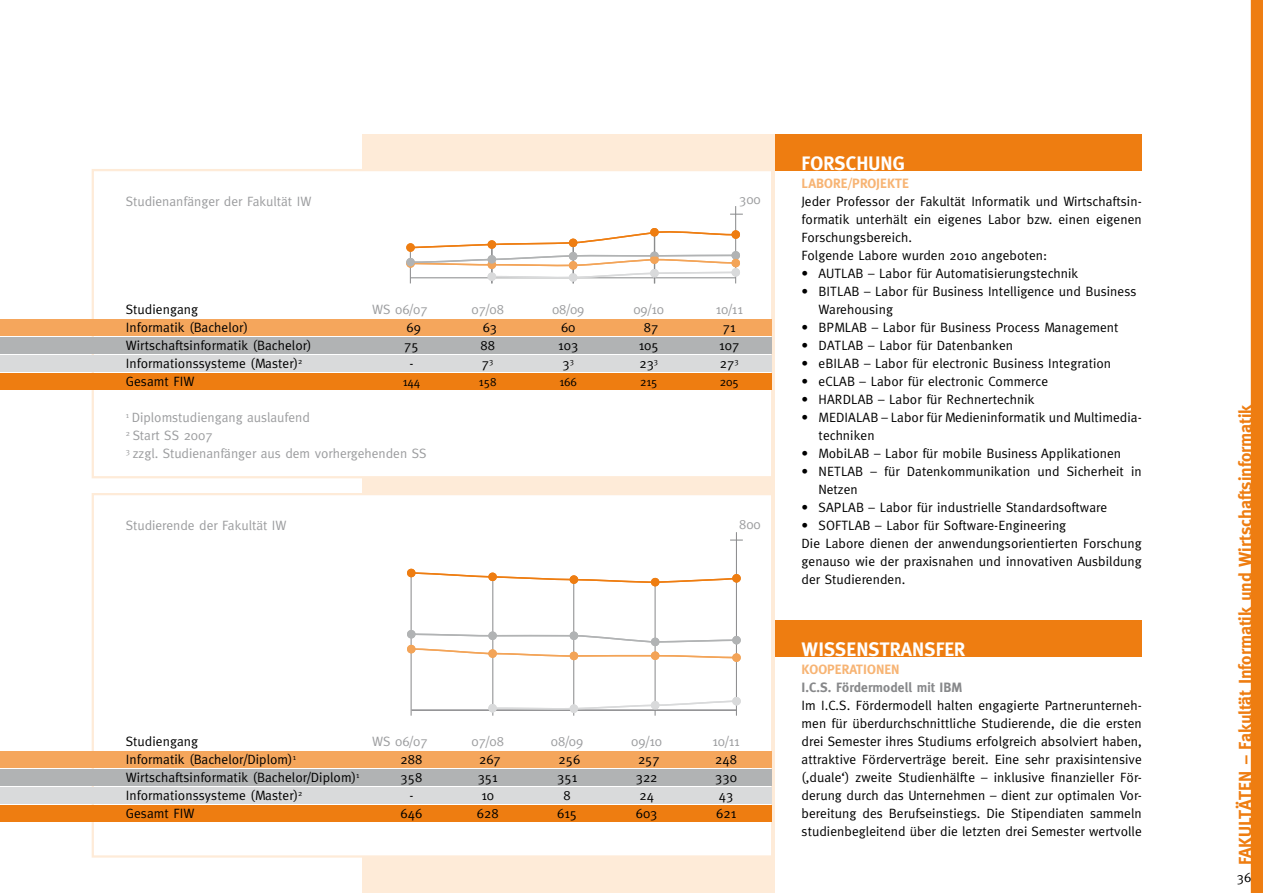
<style>
.page{position:relative;width:1263px;height:893px;background:#fff}
.page>*{position:absolute;margin:0;border:0;box-sizing:border-box;transform-origin:0 0}
.t1{font:700 19.5px "Meta";letter-spacing:.005em;color:#fff}
.t2{font:700 18px "Meta";color:#ee7d11}
.t3{font:13.5px/18px "Meta";letter-spacing:.005em;color:#000}
.t4{font:13.5px/18px "Meta";color:#9c9d9f}
.t5{font:12px "Meta";letter-spacing:-.01em;color:#000}
.s1{color:#000}
.s2{color:#9c9d9f}
.s3{font-weight:700;color:#f7b474}
.s4{font-weight:700;color:#87888a}
</style>
<div class="page">
<div style="left:1251px;top:0;width:12px;height:893px;background:#ee7d11"></div>
<div style="left:759px;top:620px;width:383px;height:36px;background:#ee7d11"></div>
<div style="left:759px;top:134px;width:383px;height:36px;background:#ee7d11"></div>
<div style="left:362px;top:134px;width:412px;height:759px;background:#feebd8"></div>
<div style="left:91px;top:493px;width:681px;height:365px;background:#fff"></div>
<div style="left:0;top:751px;width:771px;height:17px;background:#f5a65c"></div>
<div style="left:0;top:769px;width:771px;height:17px;background:#b1b3b4"></div>
<div style="left:0;top:787px;width:771px;height:17px;background:#d9dadb"></div>
<div style="left:0;top:805px;width:771px;height:17px;background:#ee7d11"></div>
<div style="left:91px;top:169px;width:681px;height:310px;background:#fff"></div>
<div style="left:0;top:319px;width:771px;height:17px;background:#f5a65c"></div>
<div style="left:0;top:337px;width:771px;height:17px;background:#b1b3b4"></div>
<div style="left:0;top:355px;width:771px;height:17px;background:#d9dadb"></div>
<div style="left:0;top:373px;width:771px;height:17px;background:#ee7d11"></div>
<hr style="left:735px;top:206px;width:1px;height:77px;background:#87888a">
<hr style="left:491px;top:242px;width:1px;height:41px;background:#87888a">
<hr style="left:410px;top:247px;width:1px;height:36px;background:#87888a">
<svg style="left:730px;top:214px;width:13px;height:1px"></svg>
<hr style="left:573px;top:581px;width:1px;height:135px;background:#87888a">
<hr style="left:655px;top:578px;width:1px;height:138px;background:#87888a">
<hr style="left:411px;top:573px;width:1px;height:143px;background:#87888a">
<hr style="left:736px;top:532px;width:1px;height:184px;background:#87888a">
<svg style="left:730px;top:540px;width:13px;height:1px"></svg>
<hr style="left:492px;top:579px;width:1px;height:137px;background:#87888a">
<hr style="left:412px;top:710px;width:325px;height:1px;background:#87888a">
<svg style="left:493px;top:700px;width:246px;height:11px;background:#e8e8e9"></svg>
<hr style="left:573px;top:242px;width:1px;height:41px;background:#87888a">
<hr style="left:654px;top:232px;width:1px;height:51px;background:#87888a">
<hr style="left:492px;top:246px;width:1px;height:37px;background:#87888a">
<div style="left:731px;top:259px;width:9px;height:8px;background:#f3a75e;border-radius:50%"></div>
<svg style="left:650px;top:228px;width:9px;height:8px"></svg>
<div style="left:406px;top:243px;width:9px;height:9px;background:#ee7d11;border-radius:50%"></div>
<div style="left:406px;top:258px;width:9px;height:8px;background:#b1b3b4;border-radius:50%"></div>
<div style="left:731px;top:268px;width:9px;height:9px;background:#d9dadb;border-radius:50%"></div>
<svg style="left:411px;top:230px;width:328px;height:49px;background:#f6ede4"></svg>
<svg style="left:412px;top:571px;width:328px;height:13px;background:#fcedde"></svg>
<div style="left:407px;top:645px;width:8px;height:8px;background:#f3a458;border-radius:50%"></div>
<div style="left:732px;top:574px;width:9px;height:9px;background:#ee7d11;border-radius:50%"></div>
<div style="left:732px;top:636px;width:9px;height:8px;background:#b1b3b4;border-radius:50%"></div>
<svg style="left:732px;top:653px;width:9px;height:9px"></svg>
<div style="left:651px;top:578px;width:8px;height:8px;background:#ee7d11;border-radius:50%"></div>
<div style="left:570px;top:652px;width:8px;height:8px;background:#f3a458;border-radius:50%"></div>
<div style="left:570px;top:575px;width:8px;height:9px;background:#ee7d11;border-radius:50%"></div>
<div style="left:407px;top:569px;width:8px;height:8px;background:#ee7d11;border-radius:50%"></div>
<div style="left:488px;top:573px;width:9px;height:8px;background:#ee7d11;border-radius:50%"></div>
<div style="left:407px;top:630px;width:8px;height:8px;background:#b1b3b4;border-radius:50%"></div>
<svg style="left:488px;top:631px;width:9px;height:9px"></svg>
<div style="left:732px;top:697px;width:9px;height:8px;background:#d9dadb;border-radius:50%"></div>
<div style="left:651px;top:701px;width:8px;height:8px;background:#d9dadb;border-radius:50%"></div>
<div style="left:570px;top:704px;width:8px;height:9px;background:#d9dadb;border-radius:50%"></div>
<div style="left:488px;top:704px;width:9px;height:8px;background:#d9dadb;border-radius:50%"></div>
<div style="left:488px;top:272px;width:8px;height:9px;background:#d9dadb;border-radius:50%"></div>
<div style="left:569px;top:273px;width:8px;height:9px;background:#d9dadb;border-radius:50%"></div>
<div style="left:650px;top:269px;width:9px;height:8px;background:#d9dadb;border-radius:50%"></div>
<svg style="left:412px;top:633px;width:327px;height:26px;background:#f6efe8"></svg>
<p class="t4" style="left:126px;top:192px;width:187px">Studienanfänger der Fakultät IW</p>
<p class="t3" style="left:126px;top:300px;width:74px">Studiengang</p>
<p class="t4" style="left:372px;top:300px;width:57px">WS 06/07</p>
<p class="t3" style="left:126px;top:318px;width:187px">Informatik (Bachelor)<br>Wirtschaftsinformatik (Bachelor)<br>Informationssysteme (Master)<sup>2<br></sup>Gesamt FIW</p>
<p class="t4" style="left:126px;top:408px;width:302px"><sup>1</sup> Diplomstudiengang auslaufend<br><sup>2</sup> Start SS 2007<br><sup>3</sup> zzgl. Studienanfänger aus dem vorhergehenden SS</p>
<p class="t3" style="left:404px;top:318px;width:18px;text-align:center">69<br>75 -</p>
<p class="t5" style="left:403px;top:375px;width:19px">144</p>
<p class="t4" style="left:126px;top:516px;width:162px">Studierende der Fakultät IW</p>
<p class="t4" style="left:471px;top:300px;width:34px;text-align:center">07/08<br><span class="s1">63<br>88<br>7</span><sup>3</sup></p>
<p class="t5" style="left:479px;top:375px;width:19px">158</p>
<p class="t3" style="left:126px;top:732px;width:74px">Studiengang</p>
<p class="t4" style="left:372px;top:732px;width:57px">WS 06/07</p>
<p class="t3" style="left:126px;top:750px;width:235px">Informatik (Bachelor/Diplom)<sup>1<br></sup>Wirtschaftsinformatik (Bachelor/Diplom)<sup>1<br></sup>Informationssysteme (Master)<sup>2<br></sup>Gesamt FIW</p>
<p class="t3" style="left:400px;top:750px;width:23px;text-align:center">288<br>358 -<br>646</p>
<p class="t3" style="left:471px;top:732px;width:34px;text-align:center"><span class="s2">07/08<br></span>267<br>351<br>10<br>628</p>
<p class="t3" style="left:552px;top:300px;width:34px;text-align:center"><span class="s2">08/09<br></span>60<br>103<br>3<sup>3</sup></p>
<p class="t5" style="left:559px;top:375px;width:19px">166</p>
<p class="t3" style="left:633px;top:300px;width:32px;text-align:center"><span class="s2">09/10<br></span>87<br>105<br>23<sup>3</sup></p>
<p class="t5" style="left:640px;top:375px;width:19px">215</p>
<p class="t4" style="left:739px;top:190px;width:23px">300</p>
<p class="t3" style="left:716px;top:300px;width:29px"><span class="s2">10/11<br></span>71<br>107<br>27<sup>3</sup></p>
<p class="t5" style="left:720px;top:375px;width:21px">205</p>
<p class="t4" style="left:739px;top:516px;width:23px">800</p>
<p class="t3" style="left:551px;top:732px;width:34px;text-align:center"><span class="s2">08/09<br></span>256<br>351<br>8<br>615</p>
<p class="t3" style="left:631px;top:732px;width:32px;text-align:center"><span class="s2">09/10<br></span>257<br>322<br>24<br>603</p>
<p class="t3" style="left:712px;top:732px;width:29px"><span class="s2">10/11<br></span>248<br>330<br>43<br>621</p>
<p class="t1" style="left:801px;top:152px;width:105px">FORSCHUNG</p>
<p class="t3" style="left:801px;top:174px;width:342px"><span class="s3">LABORE/PROJEKTE<br></span>Jeder Professor der Fakultät Informatik und Wirtschaftsin&shy;formatik unterhält ein eigenes Labor bzw. einen eigenen Forschungsbereich.<br>Folgende Labore wurden 2010 angeboten:</p>
<p class="t3" style="left:801px;top:264px;width:278px">• AUTLAB – Labor für Automatisierungstechnik</p>
<p class="t3" style="left:819px;top:282px;width:319px;text-indent:-17px">• BITLAB – Labor für Business Intelligence und Business<br>Warehousing</p>
<p class="t3" style="left:801px;top:318px;width:318px">• BPMLAB – Labor für Business Process Management</p>
<p class="t3" style="left:801px;top:336px;width:213px">• DATLAB – Labor für Datenbanken</p>
<p class="t3" style="left:801px;top:354px;width:311px">• eBILAB – Labor für electronic Business Integration</p>
<p class="t3" style="left:801px;top:372px;width:248px">• eCLAB – Labor für electronic Commerce</p>
<p class="t3" style="left:801px;top:390px;width:234px">• HARDLAB – Labor für Rechnertechnik</p>
<p class="t3" style="left:819px;top:408px;width:325px;text-indent:-17px">• MEDIALAB – Labor für Medieninformatik und Multimedia&shy;techniken</p>
<p class="t3" style="left:801px;top:444px;width:321px">• MobiLAB – Labor für mobile Business Applikationen</p>
<p class="t3" style="left:819px;top:462px;width:325px;text-indent:-17px">• NETLAB – für Datenkommunikation und Sicherheit in<br>Netzen</p>
<p class="t3" style="left:801px;top:498px;width:307px">• SAPLAB – Labor für industrielle Standardsoftware</p>
<p class="t3" style="left:801px;top:516px;width:342px">• SOFTLAB – Labor für Software-Engineering<br>Die Labore dienen der anwendungsorientierten Forschung genauso wie der praxisnahen und innovativen Ausbildung der Studierenden.</p>
<p class="t1" style="left:801px;top:638px;width:165px">WISSENSTRANSFER</p>
<p class="t3" style="left:801px;top:660px;width:342px"><span class="s3">KOOPERATIONEN<br></span><span class="s4">I.C.S. Fördermodell mit IBM<br></span>Im I.C.S. Fördermodell halten engagierte Partnerunterneh&shy;men für überdurchschnittliche Studierende, die die ersten drei Semester ihres Studiums erfolgreich absolviert haben, attraktive Förderverträge bereit. Eine sehr praxisintensive (‚duale‘) zweite Studienhälfte – inklusive finanzieller För&shy;derung durch das Unternehmen – dient zur optimalen Vor&shy;bereitung des Berufseinstiegs. Die Stipendiaten sammeln studienbegleitend über die letzten drei Semester wertvolle</p>
<p class="t2" style="left:1235px;top:865px;width:462px;rotate:-90deg">FAKULTÄTEN – Fakultät Informatik und Wirtschaftsinformatik</p>
<p class="t3" style="left:1237px;top:869px;width:16px">36</p>
</div>
